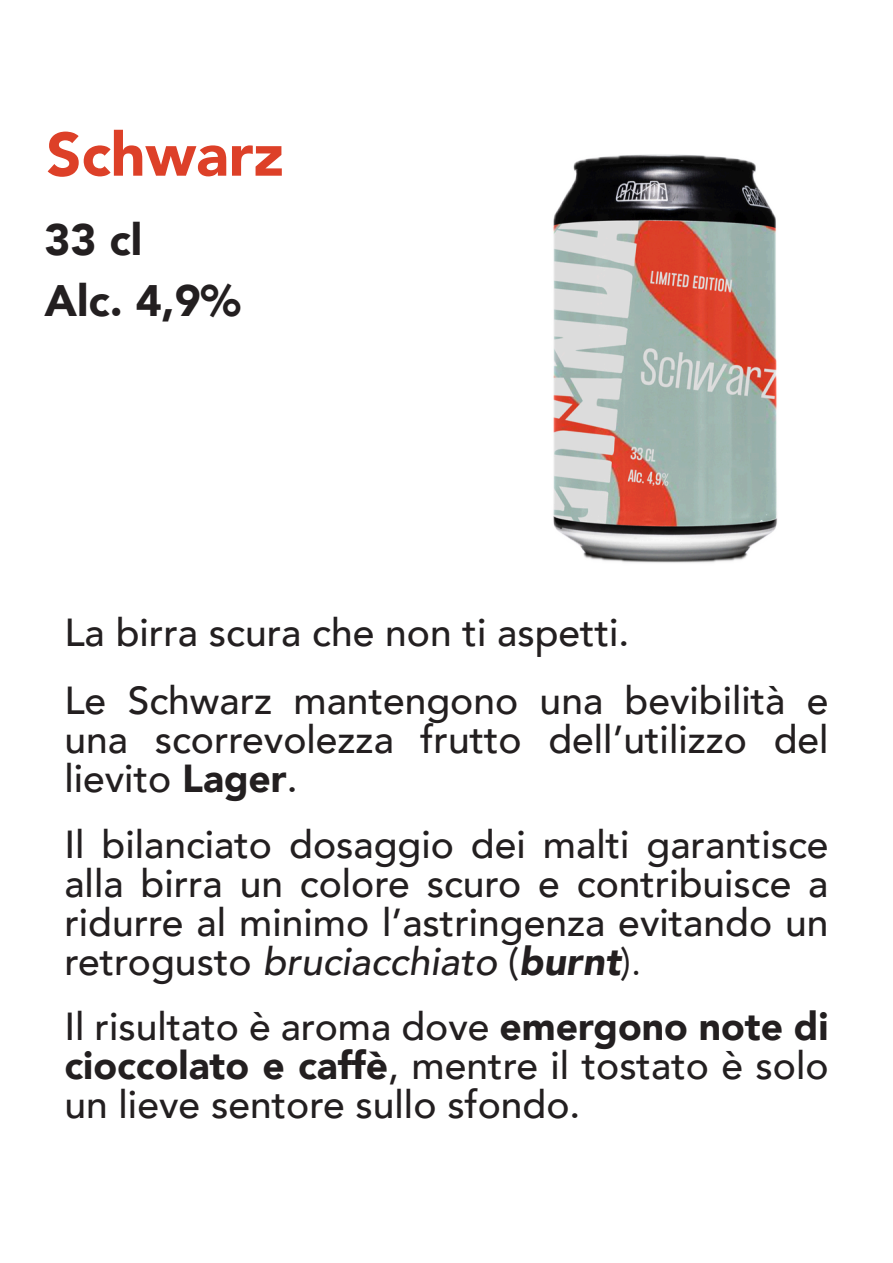
<style>
.page{position:relative;width:893px;height:1263px;background:#fff}
.page>*{position:absolute;margin:0;border:0;box-sizing:border-box;transform-origin:0 0}
.t1{font:900 60.75px "Avenir";color:#dd4028}
.t2{font:900 43.95px "Avenir";color:#231f20}
.t3{font:500 39px "Avenir";color:#231f20}
.t4{font:italic 500 39px "Avenir";color:#231f20}
.s1{font-weight:900}
.s2{font-style:normal}
.s3{font-weight:400;font-style:normal}
</style>
<div class="page">
<img style="left:553px;top:154px;width:225px;height:409px">
<p class="t1" style="left:46px;top:115px;width:239px">Schwarz</p>
<p class="t2" style="left:45px;top:211px;width:99px">33 cl</p>
<p class="t2" style="left:45px;top:272px;width:198px">Alc. 4,9%</p>
<p class="t3" style="left:64px;top:607px;width:566px">La birra scura che non ti aspetti.</p>
<p class="t3" style="left:64px;top:675px;width:766px">Le Schwarz mantengono una bevibilità e</p>
<p class="t3" style="left:64px;top:714px;width:766px">una scorrevolezza frutto dell’utilizzo del</p>
<p class="t3" style="left:64px;top:753px;width:235px">lievito <span class="s1">Lager</span>.</p>
<p class="t3" style="left:64px;top:819px;width:766px">Il bilanciato dosaggio dei malti garantisce</p>
<p class="t3" style="left:64px;top:858px;width:766px">alla birra un colore scuro e contribuisce a</p>
<p class="t3" style="left:64px;top:897px;width:766px">ridurre al minimo l’astringenza evitando un</p>
<p class="t4" style="left:64px;top:936px;width:579px"><span class="s2">retrogusto</span> bruciacchiato <span class="s2">(</span><span class="s1">burnt</span><span class="s3">).</span></p>
<p class="t3" style="left:64px;top:1000px;width:766px">Il risultato è aroma dove <span class="s1">emergono note di</span></p>
<p class="t3" style="left:64px;top:1039px;width:766px"><span class="s1">cioccolato e caffè</span>, mentre il tostato è solo</p>
<p class="t3" style="left:64px;top:1078px;width:517px">un lieve sentore sullo sfondo.</p>
</div>
